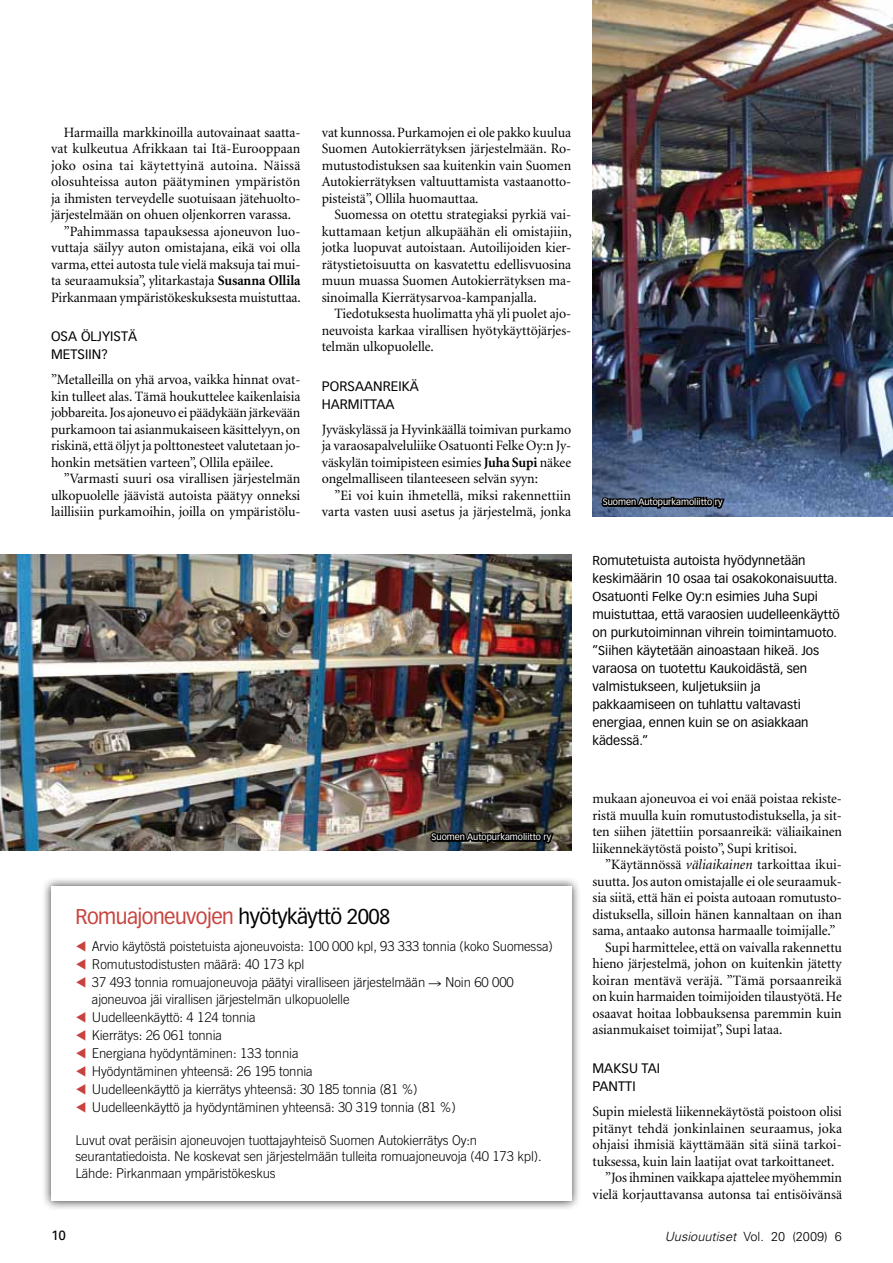
<style>
.page{position:relative;width:893px;height:1263px;background:#fff}
.page>*{position:absolute;margin:0;border:0;box-sizing:border-box;transform-origin:0 0}
.t1{font:21px "Vectora LH";letter-spacing:-.025em;color:#c8433e}
.t2{font:14.25px/16.5px "Minion";letter-spacing:-.005em;color:#000;text-align:justify}
.t3{font:14.25px "Minion";letter-spacing:.015em;color:#000}
.t4{font:300 13.5px/18px "Trade Gothic";letter-spacing:-.01em;color:#000}
.t5{font:13.5px/18px "Vectora LH";letter-spacing:.005em;color:#000}
.t6{font:13.5px "Univers";color:#000}
.t7{font:12.75px/18px "Vectora LH";color:#000}
.t8{font:300 12.75px "Univers";color:#000}
.t9{font:9px "Vectora LH";color:#fff}
.s1{font-weight:700}
.s2{color:#000}
.s3{font-family:"European Pi Three";font-weight:400;color:#c8433e}
.s4{font-family:"European Pi Four";font-weight:400}
.s5{font-style:italic}
</style>
<div class="page">
<div style="left:41px;top:877px;width:540px;height:334px;background:#000;opacity:.75"></div>
<div style="left:51px;top:886px;width:520px;height:315px;background:#fff"></div>
<img style="left:592px;top:0;width:301px;height:516px">
<img style="left:0;top:555px;width:571px;height:295px">
<svg style="left:428px;top:817px;width:128px;height:34px;background:#353632"></svg>
<svg style="left:599px;top:482px;width:128px;height:35px;background:#475876"></svg>
<p class="t2" style="left:64px;top:125px;width:238px">Harmailla markkinoilla autovainaat saatta-</p>
<p class="t2" style="left:51px;top:141px;width:251px">vat kulkeutua Afrikkaan tai Itä-Eurooppaan</p>
<p class="t3" style="left:51px;top:158px;width:251px">joko osina tai käytettyinä autoina. Näissä</p>
<p class="t2" style="left:51px;top:174px;width:251px">olosuhteissa auton päätyminen ympäristön</p>
<p class="t2" style="left:51px;top:191px;width:251px">ja ihmisten terveydelle suotuisaan jätehuolto-</p>
<p class="t2" style="left:51px;top:207px;width:242px">järjestelmään on ohuen oljenkorren varassa.</p>
<p class="t2" style="left:64px;top:224px;width:238px">”Pahimmassa tapauksessa ajoneuvon luo-</p>
<p class="t2" style="left:51px;top:240px;width:251px">vuttaja säilyy auton omistajana, eikä voi olla</p>
<p class="t2" style="left:51px;top:257px;width:251px">varma, ettei autosta tule vielä maksuja tai mui-</p>
<p class="t2" style="left:51px;top:273px;width:251px">ta seuraamuksia”, ylitarkastaja <span class="s1">Susanna Ollila</span></p>
<p class="t2" style="left:51px;top:290px;width:251px">Pirkanmaan ympäristökeskuksesta muistuttaa.</p>
<p class="t5" style="left:51px;top:327px;width:88px">Osa Öljyistä metsiin?</p>
<p class="t2" style="left:51px;top:372px;width:251px">”Metalleilla on yhä arvoa, vaikka hinnat ovat&shy;kin tulleet alas. Tämä houkuttelee kaikenlaisia jobbareita. Jos ajoneuvo ei päädykään järkevään purkamoon tai asianmukaiseen käsittelyyn, on riskinä, että öljyt ja polttonesteet valutetaan jo&shy;honkin metsätien varteen”, Ollila epäilee.</p>
<p class="t2" style="left:51px;top:471px;width:251px;text-indent:13px">”Varmasti suuri osa virallisen järjestelmän ulkopuolelle jäävistä autoista päätyy onneksi laillisiin purkamoihin, joilla on ympäristölu-</p>
<p class="t2" style="left:322px;top:125px;width:251px">vat kunnossa. Purkamojen ei ole pakko kuulua Suomen Autokierrätyksen järjestelmään. Ro&shy;mutustodistuksen saa kuitenkin vain Suomen Autokierrätyksen valtuuttamista vastaanotto&shy;pisteistä”, Ollila huomauttaa.</p>
<p class="t2" style="left:322px;top:207px;width:251px;text-indent:13px">Suomessa on otettu strategiaksi pyrkiä vai&shy;kuttamaan ketjun alkupäähän eli omistajiin, jotka luopuvat autoistaan. Autoilijoiden kier&shy;rätystietoisuutta on kasvatettu edellisvuosina muun muassa Suomen Autokierrätyksen ma&shy;sinoimalla Kierrätysarvoa-kampanjalla.</p>
<p class="t2" style="left:322px;top:306px;width:251px;text-indent:13px">Tiedotuksesta huolimatta yhä yli puolet ajo&shy;neuvoista karkaa virallisen hyötykäyttöjärjes&shy;telmän ulkopuolelle.</p>
<p class="t5" style="left:322px;top:377px;width:36px">Porsaa</p>
<p class="t5" style="left:373px;top:377px;width:47px">nreikä</p>
<p class="t5" style="left:322px;top:395px;width:51px">harmittaa</p>
<p class="t2" style="left:322px;top:421px;width:251px">Jyväskylässä ja Hyvinkäällä toimivan purkamo ja varaosapalveluliike Osatuonti Felke Oy:n Jy&shy;väskylän toimipisteen esimies <span class="s1">Juha Supi</span> näkee ongelmalliseen tilanteeseen selvän syyn:</p>
<p class="t2" style="left:322px;top:487px;width:251px;text-align:right">”Ei voi kuin ihmetellä, miksi rakennettiin varta vasten uusi asetus ja järjestelmä, jonka</p>
<p class="t9" style="left:432px;top:832px;width:121px">Suomen Autopurkamoliitto ry</p>
<h1 class="t1" style="left:75px;top:904px;width:317px">Romuajoneuvojen <span class="s2">hyötykäyttö 2008</span></h1>
<p class="t4" style="left:75px;top:937px;width:479px"><span class="s3">f</span> Arvio käytöstä poistetuista ajoneuvoista: 100 000 kpl, 93 333 tonnia (koko Suomessa) <span class="s3">f</span> Romutustodistusten määrä: 40 173 kpl<br><span class="s3">f</span> 37 493 tonnia romuajoneuvoja päätyi viralliseen järjestelmään <span class="s4">R</span> Noin 60 000</p>
<p class="t4" style="left:75px;top:990px;width:382px;text-indent:16px">ajoneuvoa jäi virallisen järjestelmän ulkopuolelle<br><span class="s3">f</span> Uudelleenkäyttö: 4 124 tonnia<br><span class="s3">f</span> Kierrätys: 26 061 tonnia<br><span class="s3">f</span> Energiana hyödyntäminen: 133 tonnia<br><span class="s3">f</span> Hyödyntäminen yhteensä: 26 195 tonnia<br><span class="s3">f</span> Uudelleenkäyttö ja kierrätys yhteensä: 30 185 tonnia (81 %)<br><span class="s3">f</span> Uudelleenkäyttö ja hyödyntäminen yhteensä: 30 319 tonnia (81 %)</p>
<p class="t4" style="left:75px;top:1131px;width:468px;line-height:16.5px">Luvut ovat peräisin ajoneuvojen tuottajayhteisö Suomen Autokierrätys Oy:n seurantatiedoista. Ne koskevat sen järjestelmään tulleita romuajoneuvoja (40 173 kpl).<br>Lähde: Pirkanmaan ympäristökeskus</p>
<p class="t9" style="left:603px;top:497px;width:121px">Suomen Autopurkamoliitto ry</p>
<p class="t7" style="left:592px;top:551px;width:249px">Romutetuista autoista hyödynnetään keskimäärin 10 osaa tai osakokonaisuutta.<br>Osatuonti Felke Oy:n esimies Juha Supi muistuttaa, että varaosien uudelleenkäyttö on purkutoiminnan vihrein toimintamuoto. ”Siihen käytetään ainoastaan hikeä. Jos varaosa on tuotettu Kaukoidästä, sen valmistukseen, kuljetuksiin ja pakkaamiseen on tuhlattu valtavasti energiaa, ennen kuin se on asiakkaan kädessä.”</p>
<p class="t2" style="left:592px;top:791px;width:251px">mukaan ajoneuvoa ei voi enää poistaa rekiste&shy;ristä muulla kuin romutustodistuksella, ja sit&shy;ten siihen jätettiin porsaanreikä: väliaikainen liikennekäytöstä poisto”, Supi kritisoi.</p>
<p class="t2" style="left:605px;top:857px;width:238px">”Käytännössä <span class="s5">väliaikainen</span> tarkoittaa ikui-</p>
<p class="t2" style="left:592px;top:873px;width:251px">suutta. Jos auton omistajalle ei ole seuraamuk-</p>
<p class="t2" style="left:592px;top:890px;width:251px">sia siitä, että hän ei poista autoaan romutusto-</p>
<p class="t2" style="left:592px;top:906px;width:251px">distuksella, silloin hänen kannaltaan on ihan</p>
<p class="t2" style="left:592px;top:923px;width:244px">sama, antaako autonsa harmaalle toimijalle.”</p>
<p class="t2" style="left:605px;top:939px;width:238px">Supi harmittelee, että on vaivalla rakennettu</p>
<p class="t2" style="left:592px;top:956px;width:251px">hieno järjestelmä, johon on kuitenkin jätetty</p>
<p class="t2" style="left:592px;top:972px;width:251px">koiran mentävä veräjä. ”Tämä porsaanreikä</p>
<p class="t2" style="left:592px;top:989px;width:251px">on kuin harmaiden toimijoiden tilaustyötä. He</p>
<p class="t2" style="left:592px;top:1005px;width:251px">osaavat hoitaa lobbauksensa paremmin kuin</p>
<p class="t2" style="left:592px;top:1022px;width:191px">asianmukaiset toimijat”, Supi lataa.</p>
<p class="t5" style="left:592px;top:1060px;width:69px">Maks u tai pantti</p>
<p class="t2" style="left:592px;top:1104px;width:251px">Supin mielestä liikennekäytöstä poistoon olisi</p>
<p class="t2" style="left:592px;top:1120px;width:251px">pitänyt tehdä jonkinlainen seuraamus, joka</p>
<p class="t2" style="left:592px;top:1137px;width:251px">ohjaisi ihmisiä käyttämään sitä siinä tarkoi-</p>
<p class="t2" style="left:592px;top:1153px;width:243px">tuksessa, kuin lain laatijat ovat tarkoittaneet.</p>
<p class="t2" style="left:605px;top:1170px;width:238px">”Jos ihminen vaikkapa ajattelee myöhemmin</p>
<p class="t2" style="left:592px;top:1186px;width:251px">vielä korjauttavansa autonsa tai entisöivänsä</p>
<p class="t6" style="left:51px;top:1228px;width:16px">10</p>
<p class="t8" style="left:665px;top:1229px;width:179px"><span class="s5">Uusiouutiset</span> Vol. 20 (2009) 6</p>
</div>
